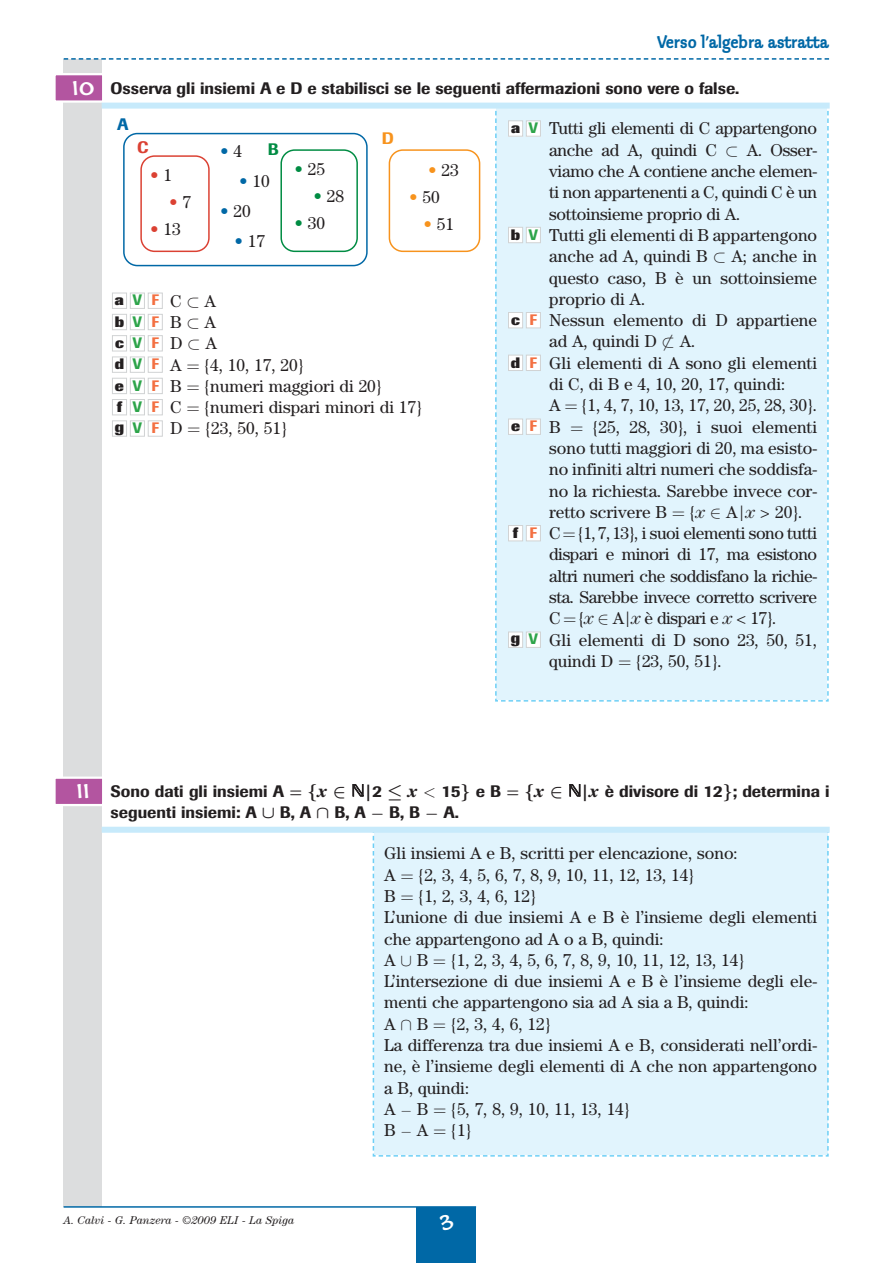
<style>
.page{position:relative;width:893px;height:1263px;background:#fff}
.page>*{position:absolute;margin:0;border:0;box-sizing:border-box;transform-origin:0 0}
.t1{font:19.5px "FM Black Cherry Moon BT";color:#fff}
.t2{font:18px "Klepto ITC";color:#0068a6}
.t3{font:17.25px/21.3px "Century";color:#231f20}
.t4{font:17.25px/21.3px "Century";letter-spacing:-.025em;color:#231f20}
.t5{font:italic 700 17.25px "Century";color:#231f20}
.t6{font:17.25px "Century";color:#db4133}
.t7{font:17.25px "Century";color:#0068a6}
.t8{font:500 16.5px "Imago";color:#231f20}
.t9{font:500 16.5px "Imago";color:#0068a6}
.t10{font:500 16.5px "Imago";color:#db4133}
.t11{font:500 16.5px "Imago";color:#008c43}
.t12{font:500 16.5px "Imago";color:#f7931d}
.t13{font:800 15px "Imago";color:#231f20}
.t14{font:italic 11.25px "Century";color:#231f20}
.s1{font-family:"FM Black Cherry Moon BT";font-weight:400;font-size:21px;color:#fff}
.s2{color:#231f20}
.s3{color:#db4133}
.s4{color:#0068a6}
.s5{color:#008c43}
.s6{font-weight:500;color:#2da44a}
.s7{font-weight:500;color:#f37042}
.s8{color:#f7931d}
.s9{font-style:italic}
.s10{font-size:22.35px}
.s11{font-family:"Mathematical Pi Six";font-weight:400;font-style:normal;font-size:16.5px}
.s12{font-family:"Imago";font-weight:500;font-style:normal;font-size:16.5px}
.s13{font-family:"Century";font-weight:700;font-style:italic;font-size:17.25px}
.s14{font-family:"Mathematical Pi Six";font-weight:400}
</style>
<div class="page">
<div style="left:64px;top:59px;width:38px;height:1148px;background:#dcddde"></div>
<hr style="left:64px;top:1206px;width:412px;height:2px;background:#0068a6">
<svg style="left:64px;top:58px;width:765px;height:2px"></svg>
<div style="left:416px;top:1207px;width:60px;height:56px;background:#0068a6"></div>
<div style="left:55px;top:74px;width:48px;height:28px;background:#b355a0"></div>
<div style="left:53px;top:73px;width:51px;height:30px;border:2px solid #fff"></div>
<div style="left:55px;top:778px;width:48px;height:27px;background:#b355a0"></div>
<div style="left:53px;top:777px;width:51px;height:29px;border:2px solid #fff"></div>
<div style="left:102px;top:103px;width:728px;height:6px;background:#c7eafb"></div>
<div style="left:102px;top:827px;width:728px;height:6px;background:#c7eafb"></div>
<div style="left:148px;top:420px;width:15px;height:17px;border:1px solid #d1d3d4"></div>
<div style="left:130px;top:420px;width:15px;height:17px;border:1px solid #d1d3d4"></div>
<div style="left:112px;top:420px;width:15px;height:17px;border:1px solid #d1d3d4"></div>
<div style="left:148px;top:399px;width:15px;height:16px;border:1px solid #d1d3d4"></div>
<div style="left:130px;top:399px;width:15px;height:16px;border:1px solid #d1d3d4"></div>
<div style="left:112px;top:399px;width:15px;height:16px;border:1px solid #d1d3d4"></div>
<div style="left:148px;top:378px;width:15px;height:16px;border:1px solid #d1d3d4"></div>
<div style="left:130px;top:378px;width:15px;height:16px;border:1px solid #d1d3d4"></div>
<div style="left:112px;top:378px;width:15px;height:16px;border:1px solid #d1d3d4"></div>
<div style="left:148px;top:357px;width:15px;height:16px;border:1px solid #d1d3d4"></div>
<div style="left:130px;top:357px;width:15px;height:16px;border:1px solid #d1d3d4"></div>
<div style="left:112px;top:357px;width:15px;height:16px;border:1px solid #d1d3d4"></div>
<div style="left:148px;top:335px;width:15px;height:16px;border:1px solid #d1d3d4"></div>
<div style="left:130px;top:335px;width:15px;height:16px;border:1px solid #d1d3d4"></div>
<div style="left:112px;top:335px;width:15px;height:16px;border:1px solid #d1d3d4"></div>
<div style="left:148px;top:314px;width:15px;height:16px;border:1px solid #d1d3d4"></div>
<div style="left:130px;top:314px;width:15px;height:16px;border:1px solid #d1d3d4"></div>
<div style="left:112px;top:314px;width:15px;height:16px;border:1px solid #d1d3d4"></div>
<div style="left:148px;top:293px;width:15px;height:16px;border:1px solid #d1d3d4"></div>
<div style="left:130px;top:293px;width:15px;height:16px;border:1px solid #d1d3d4"></div>
<div style="left:112px;top:293px;width:15px;height:16px;border:1px solid #d1d3d4"></div>
<svg style="left:123px;top:133px;width:245px;height:133px"></svg>
<svg style="left:389px;top:149px;width:91px;height:103px"></svg>
<div style="left:494px;top:108px;width:335px;height:594px;background:#e1f4fd"></div>
<div style="left:372px;top:832px;width:457px;height:325px;background:#e1f4fd"></div>
<p class="t2" style="left:657px;top:34px;width:174px">Verso l’algebra astratta</p>
<p class="t8" style="left:72px;top:82px;width:669px"><span class="s1">10</span> Osserva gli insiemi A e D e stabilisci se le seguenti affermazioni sono vere o false.</p>
<p class="t9" style="left:117px;top:119px;width:13px">A</p>
<p class="t10" style="left:137px;top:141px;width:13px">C</p>
<p class="t6" style="left:150px;top:169px;width:23px">• <span class="s2">1</span></p>
<p class="t6" style="left:169px;top:196px;width:23px">• <span class="s2">7</span></p>
<p class="t3" style="left:150px;top:220px;width:32px"><span class="s3">•</span> 13</p>
<p class="t11" style="left:268px;top:143px;width:13px">B</p>
<p class="t7" style="left:220px;top:145px;width:23px">• <span class="s2">4</span></p>
<p class="t3" style="left:239px;top:172px;width:32px"><span class="s4">•</span> 10</p>
<p class="t3" style="left:220px;top:202px;width:32px"><span class="s4">•</span> 20</p>
<p class="t3" style="left:234px;top:232px;width:32px"><span class="s4">•</span> 17</p>
<p class="t3" style="left:294px;top:160px;width:32px"><span class="s5">•</span> 25</p>
<p class="t3" style="left:313px;top:187px;width:32px"><span class="s5">•</span> 28</p>
<p class="t3" style="left:294px;top:214px;width:32px"><span class="s5">•</span> 30</p>
<p class="t13" style="left:115px;top:295px;width:46px">a<span class="s6">V</span><span class="s7">F</span></p>
<p class="t13" style="left:115px;top:316px;width:46px">b<span class="s6">V</span><span class="s7">F</span></p>
<p class="t13" style="left:115px;top:337px;width:46px">c<span class="s6">V</span><span class="s7">F</span></p>
<p class="t13" style="left:115px;top:359px;width:46px">d<span class="s6">V</span><span class="s7">F</span></p>
<p class="t3" style="left:170px;top:292px;width:48px;text-align:justify">C ⊂ A B ⊂ A D ⊂ A A</p>
<p class="t3" style="left:204px;top:356px;width:101px">{4, 10, 17, 20}</p>
<p class="t12" style="left:382px;top:133px;width:14px">D</p>
<p class="t3" style="left:428px;top:161px;width:32px"><span class="s8">•</span> 23</p>
<p class="t3" style="left:409px;top:188px;width:32px"><span class="s8">•</span> 50</p>
<p class="t3" style="left:423px;top:215px;width:32px"><span class="s8">•</span> 51</p>
<p class="t13" style="left:115px;top:380px;width:46px">e<span class="s6">V</span><span class="s7">F</span></p>
<p class="t13" style="left:117px;top:401px;width:44px">f<span class="s6">V</span><span class="s7">F</span></p>
<p class="t13" style="left:115px;top:421px;width:46px">g<span class="s6">V</span><span class="s7">F</span></p>
<p class="t3" style="left:170px;top:377px;width:13px">B</p>
<p class="t3" style="left:204px;top:377px;width:179px">{numeri maggiori di 20}</p>
<p class="t3" style="left:170px;top:398px;width:13px">C</p>
<p class="t3" style="left:204px;top:398px;width:219px">{numeri dispari minori di 17}</p>
<p class="t3" style="left:170px;top:419px;width:14px">D</p>
<p class="t3" style="left:205px;top:419px;width:83px">{23, 50, 51}</p>
<p class="t13" style="left:511px;top:123px;width:29px">a <span class="s6">V</span></p>
<p class="t13" style="left:511px;top:229px;width:29px">b <span class="s6">V</span></p>
<p class="t13" style="left:511px;top:314px;width:28px">c <span class="s7">F</span></p>
<p class="t13" style="left:511px;top:357px;width:28px">d <span class="s7">F</span></p>
<p class="t13" style="left:511px;top:421px;width:28px">e <span class="s7">F</span></p>
<p class="t13" style="left:513px;top:527px;width:26px">f <span class="s7">F</span></p>
<p class="t13" style="left:511px;top:632px;width:29px">g <span class="s6">V</span></p>
<p class="t3" style="left:549px;top:119px;width:269px">Tutti gli elementi di C appartengono anche ad A, quindi C ⊂ A. Osser&shy;viamo che A contiene anche elemen&shy;ti non appartenenti a C, quindi C è un sottoinsieme proprio di A.<br>Tutti gli elementi di B appartengono anche ad A, quindi B ⊂ A; anche in questo caso, B è un sottoinsieme proprio di A.<br>Nessun elemento di D appartiene ad A, quindi D ⊄ A.<br>Gli elementi di A sono gli elementi di C, di B e 4, 10, 20, 17, quindi:<br>A {1, 4, 7, 10, 13, 17, 20, 25, 28, 30}.<br>B</p>
<p class="t3" style="left:549px;top:418px;width:269px;text-align:justify;text-indent:44px">{25, 28, 30}, i suoi elementi sono tutti maggiori di 20, ma esisto&shy;no infiniti altri numeri che soddisfa&shy;no la richiesta. Sarebbe invece cor&shy;retto scrivere B</p>
<p class="t4" style="left:549px;top:503px;width:269px;text-indent:141px">{<span class="s9">x</span> ∈ A<span class="s10">|</span><span class="s9">x</span> &gt; 20}.<br>C {1, 7, 13}, i suoi elementi sono tutti dispari e minori di 17, ma esistono altri numeri che soddisfano la richie&shy;sta. Sarebbe invece corretto scrivere<br>C {<span class="s9">x</span> ∈ A<span class="s10">|</span><span class="s9">x</span> è dispari e <span class="s9">x</span> &lt; 17}.<br>Gli elementi di D sono 23, 50, 51, quindi D</p>
<p class="t3" style="left:636px;top:652px;width:87px">{23, 50, 51}.</p>
<p class="t8" style="left:76px;top:785px;width:209px"><span class="s1">11</span> Sono dati gli insiemi A</p>
<p class="t5" style="left:317px;top:785px;width:102px">x∈<span class="s11">-</span><span class="s12">|2</span> ≤x</p>
<p class="t8" style="left:441px;top:785px;width:61px">15 e B</p>
<p class="t8" style="left:534px;top:785px;width:297px"><span class="s13">x</span> ∈ <span class="s14">-</span>|<span class="s13">x</span> è divisore di 12 ; determina i</p>
<p class="t8" style="left:111px;top:806px;width:350px">seguenti insiemi: A ∪ B, A ∩ B, A − B, B − A.</p>
<p class="t3" style="left:384px;top:844px;width:355px">Gli insiemi A e B, scritti per elencazione, sono:<br>A</p>
<p class="t3" style="left:419px;top:866px;width:277px">{2, 3, 4, 5, 6, 7, 8, 9, 10, 11, 12, 13, 14}</p>
<p class="t3" style="left:384px;top:887px;width:434px;text-indent:34px">{1, 2, 3, 4, 6, 12}<br>L’unione di due insiemi A e B è l’insieme degli elementi che appartengono ad A o a B, quindi:<br>A ∪ B</p>
<p class="t3" style="left:384px;top:887px;width:13px">B</p>
<p class="t3" style="left:384px;top:951px;width:434px;text-indent:67px">{1, 2, 3, 4, 5, 6, 7, 8, 9, 10, 11, 12, 13, 14} L’intersezione di due insiemi A e B è l’insieme degli ele&shy;menti che appartengono sia ad A sia a B, quindi:<br>A ∩ B</p>
<p class="t3" style="left:384px;top:1015px;width:434px;text-indent:67px">{2, 3, 4, 6, 12}<br>La differenza tra due insiemi A e B, considerati nell’ordi&shy;ne, è l’insieme degli elementi di A che non appartengono a B, quindi:<br>A − B</p>
<p class="t3" style="left:451px;top:1100px;width:180px">{5, 7, 8, 9, 10, 11, 13, 14}</p>
<p class="t3" style="left:384px;top:1121px;width:46px">B − A</p>
<p class="t3" style="left:451px;top:1121px;width:22px">{1}</p>
<p class="t14" style="left:64px;top:1217px;width:232px">A. Calvi - G. Panzera - ©2009 ELI - La Spiga</p>
<p class="t1" style="left:439px;top:1213px;width:15px">3</p>
</div>
